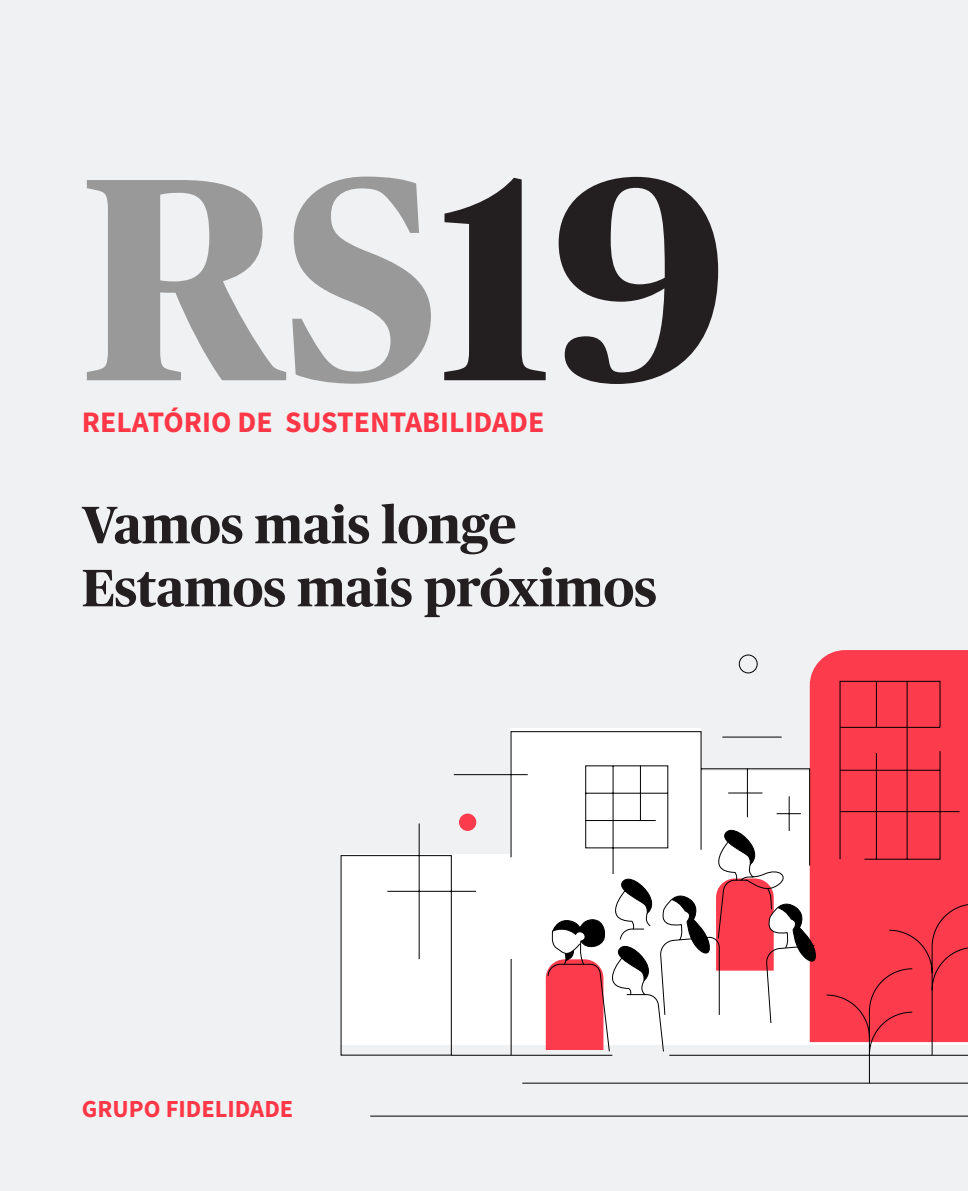
<style>
.page{position:relative;width:968px;height:1191px;background:#fff}
.page>*{position:absolute;margin:0;border:0;box-sizing:border-box;transform-origin:0 0}
.t1{font:700 288.75px "Publico Headline";color:#999}
.t2{font:700 52.5px "Publico Headline";color:#231f20}
.t3{font:700 29.75px "Source Sans Pro";color:#ff3747}
.t4{font:700 24.5px "Source Sans Pro";color:#ff3747}
.s1{color:#231f20}
</style>
<div class="page">
<div style="left:0;top:0;width:967px;height:1191px;background:#f0f1f2"></div>
<svg style="left:810px;top:650px;width:157px;height:30px;fill:#fc3b4d"></svg>
<svg style="left:340px;top:823px;width:110px;height:233px"></svg>
<div style="left:738px;top:654px;width:19px;height:19px;border:1px solid #000;border-radius:50%"></div>
<svg style="left:450px;top:680px;width:517px;height:210px"></svg>
<svg style="left:545px;top:825px;width:273px;height:65px"></svg>
<svg style="left:369px;top:890px;width:598px;height:227px"></svg>
<p class="t1" style="left:82px;top:71px;width:644px">RS<span class="s1">19</span></p>
<p class="t3" style="left:82px;top:403px;width:464px">RELATÓRIO DE SUSTENTABILIDADE</p>
<p class="t2" style="left:82px;top:487px;width:436px">Vamos mais longe</p>
<p class="t2" style="left:82px;top:550px;width:576px">Estamos mais próximos</p>
<p class="t4" style="left:82px;top:1092px;width:213px">GRUPO FIDELIDADE</p>
</div>
